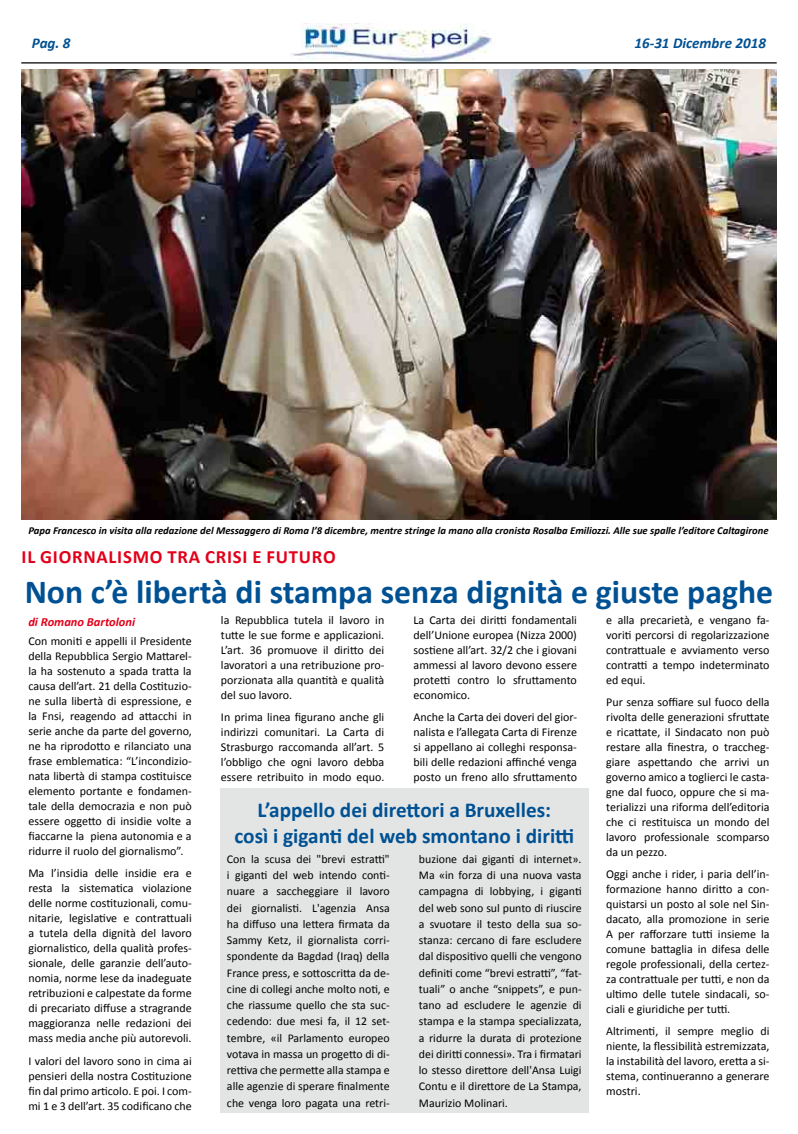
<style>
.page{position:relative;width:798px;height:1134px;background:#fff}
.page>*{position:absolute;margin:0;border:0;box-sizing:border-box;transform-origin:0 0}
.t1{font:700 33.75px "Calibri";color:#005193}
.t2{font:700 21.25px/25.5px "Calibri";color:#005193;text-align:center}
.t3{font:700 18.75px "Calibri";color:#e2001a}
.t4{font:italic 700 15px "Calibri";color:#005193}
.t5{font:italic 700 12.5px "Calibri";color:#e2001a}
.t6{font:12px/15px "Calibri";color:#000;text-align:justify}
.t7{font:11.88px/16.2px "Calibri";color:#000;text-align:justify}
.t8{font:italic 700 10.62px "Calibri";color:#000}
</style>
<div class="page">
<img style="left:291px;top:24px;width:201px;height:38px">
<hr style="left:21px;top:62px;width:755px;height:2px;background:#000">
<img style="left:21px;top:69px;width:755px;height:450px">
<div style="left:220px;top:788px;width:368px;height:325px;background:#e3e4e4"></div>
<p class="t4" style="left:32px;top:33px;width:40px">Pag. 8</p>
<p class="t4" style="left:634px;top:33px;width:133px">16-31 Dicembre 2018</p>
<p class="t8" style="left:28px;top:524px;width:741px">Papa Francesco in visita alla redazione del Messaggero di Roma l’8 dicembre, mentre stringe la mano alla cronista Rosalba Emiliozzi. Alle sue spalle l’editore Caltagirone</p>
<h3 class="t3" style="left:22px;top:544px;width:44px">Il giornalismo</h3>
<h3 class="t3" style="left:167px;top:544px;width:12px">tra</h3>
<h3 class="t3" style="left:205px;top:544px;width:10px">crisi</h3>
<h3 class="t3" style="left:252px;top:544px;width:27px">e futuro</h3>
<h1 class="t1" style="left:25px;top:570px;width:749px">Non c’è libertà di stampa senza dignità e giuste paghe</h1>
<p class="t5" style="left:28px;top:614px;width:108px">di Romano Bartoloni</p>
<p class="t6" style="left:28px;top:634px;width:165px">Con moniti e appelli il Presidente della Repubblica Sergio Mattarel&shy;la ha sostenuto a spada tratta la causa dell’art. 21 della Costituzio&shy;ne sulla libertà di espressione, e la Fnsi, reagendo ad attacchi in serie anche da parte del governo, ne ha riprodotto e rilanciato una frase emblematica: “L’incondizio&shy;nata libertà di stampa costituisce elemento portante e fondamen&shy;tale della democrazia e non può essere oggetto di insidie volte a fiaccarne la piena autonomia e a ridurre il ruolo del giornalismo”.</p>
<p class="t6" style="left:28px;top:866px;width:165px">Ma l’insidia delle insidie era e resta la sistematica violazione delle norme costituzionali, comu&shy;nitarie, legislative e contrattuali a tutela della dignità del lavoro giornalistico, della qualità profes&shy;sionale, delle garanzie dell’auto&shy;nomia, norme lese da inadeguate retribuzioni e calpestate da forme di precariato diffuse a stragrande maggioranza nelle redazioni dei mass media anche più autorevoli.</p>
<p class="t6" style="left:28px;top:1053px;width:165px">I valori del lavoro sono in cima ai pensieri della nostra Costituzione fin dal primo articolo. E poi. I com&shy;mi 1 e 3 dell’art. 35 codificano che</p>
<p class="t6" style="left:221px;top:612px;width:165px">la Repubblica tutela il lavoro in tutte le sue forme e applicazioni.<br>L’art. 36 promuove il diritto dei lavoratori a una retribuzione pro&shy;porzionata alla quantità e qualità del suo lavoro.</p>
<p class="t6" style="left:221px;top:709px;width:165px">In prima linea figurano anche gli indirizzi comunitari. La Carta di Strasburgo raccomanda all’art. 5 l’obbligo che ogni lavoro debba essere retribuito in modo equo.</p>
<p class="t6" style="left:413px;top:612px;width:165px">La Carta dei diritti fondamentali dell’Unione europea (Nizza 2000) sostiene all’art. 32/2 che i giovani ammessi al lavoro devono essere protetti contro lo sfruttamento economico.</p>
<p class="t6" style="left:413px;top:709px;width:165px">Anche la Carta dei doveri del gior&shy;nalista e l’allegata Carta di Firenze si appellano ai colleghi responsa&shy;bili delle redazioni affinché venga posto un freno allo sfruttamento</p>
<h2 class="t2" style="left:234px;top:797px;width:341px">L’appello dei direttori a Bruxelles:<br>così i giganti del web smontano i diritti</h2>
<p class="t7" style="left:227px;top:851px;width:164px">Con la scusa dei "brevi estratti" i giganti del web intendo conti&shy;nuare a saccheggiare il lavoro dei giornalisti. L'agenzia Ansa ha diffuso una lettera firmata da Sammy Ketz, il giornalista corri&shy;spondente da Bagdad (Iraq) della France press, e sottoscritta da de&shy;cine di collegi anche molto noti, e che riassume quello che sta suc&shy;cedendo: due mesi fa, il 12 set&shy;tembre, «il Parlamento europeo votava in massa un progetto di di&shy;rettiva che permette alla stampa e alle agenzie di sperare finalmente che venga loro pagata una retri-</p>
<p class="t7" style="left:419px;top:851px;width:164px">buzione dai giganti di internet».<br>Ma «in forza di una nuova vasta campagna di lobbying, i giganti del web sono sul punto di riuscire a svuotare il testo della sua so&shy;stanza: cercano di fare escludere dal dispositivo quelli che vengono definiti come “brevi estratti”, “fat&shy;tuali” o anche “snippets”, e pun&shy;tano ad escludere le agenzie di stampa e la stampa specializzata, a ridurre la durata di protezione dei diritti connessi». Tra i firmatari lo stesso direttore dell'Ansa Luigi Contu e il direttore de La Stampa, Maurizio Molinari.</p>
<p class="t6" style="left:606px;top:612px;width:165px">e alla precarietà, e vengano fa&shy;voriti percorsi di regolarizzazione contrattuale e avviamento verso contratti a tempo indeterminato ed equi.</p>
<p class="t6" style="left:606px;top:694px;width:165px">Pur senza soffiare sul fuoco della rivolta delle generazioni sfruttate e ricattate, il Sindacato non può restare alla finestra, o traccheg&shy;giare aspettando che arrivi un governo amico a toglierci le casta&shy;gne dal fuoco, oppure che si ma&shy;terializzi una riforma dell’editoria che ci restituisca un mondo del lavoro professionale scomparso da un pezzo.</p>
<p class="t6" style="left:606px;top:867px;width:165px">Oggi anche i rider, i paria dell’in&shy;formazione hanno diritto a con&shy;quistarsi un posto al sole nel Sin&shy;dacato, alla promozione in serie A per rafforzare tutti insieme la comune battaglia in difesa delle regole professionali, della certez&shy;za contrattuale per tutti, e non da ultimo delle tutele sindacali, so&shy;ciali e giuridiche per tutti.</p>
<p class="t6" style="left:606px;top:1024px;width:165px">Altrimenti, il sempre meglio di niente, la flessibilità estremizzata, la instabilità del lavoro, eretta a si&shy;stema, continueranno a generare mostri.</p>
</div>
